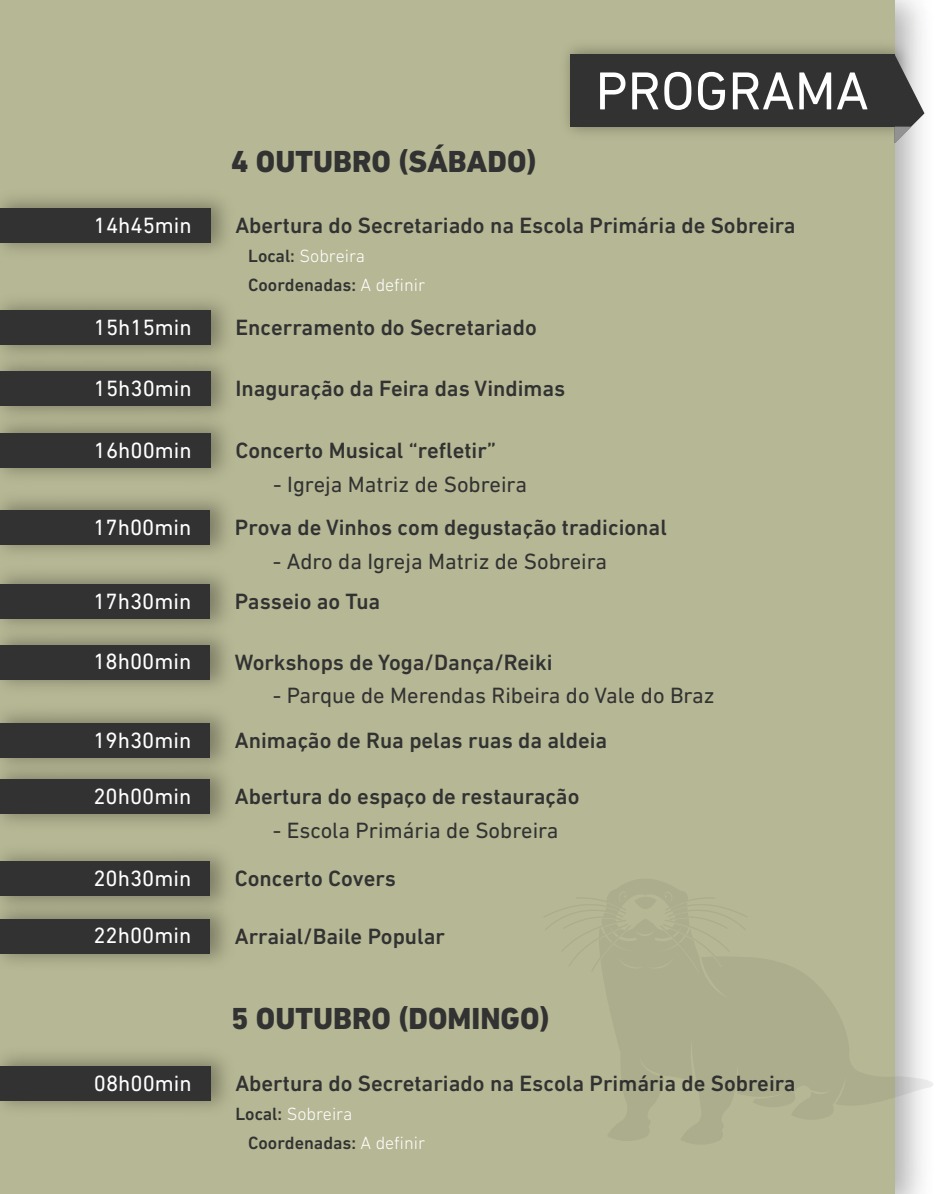
<style>
.page{position:relative;width:951px;height:1194px;background:#fff}
.page>*{position:absolute;margin:0;border:0;box-sizing:border-box;transform-origin:0 0}
.t1{font:54.23px "DIN Next LT Pro";color:#fff}
.t2{font:800 31.05px "DIN Next LT Pro";color:#323232}
.t3{font:500 22.5px "DIN Next LT Pro";color:#323232}
.t4{font:22.5px "DIN Next LT Pro";color:#323232}
.t5{font:22.5px "DIN Next LT Pro";color:#fff}
.t6{font:500 18px/29.2px "DIN Next LT Pro";color:#323232}
.s1{font-weight:300;color:#fff}
</style>
<div class="page">
<img style="left:894px;top:0;width:31px;height:1193px">
<div style="left:0;top:0;width:894px;height:1193px;background:#b6b794"></div>
<img style="left:566px;top:34px;width:355px;height:113px">
<div style="left:569px;top:54px;width:325px;height:73px;background:#323232"></div>
<svg style="left:892px;top:54px;width:32px;height:89px"></svg>
<img style="left:0;top:1055px;width:226px;height:53px">
<div style="left:0;top:1065px;width:210px;height:35px;background:#323232"></div>
<svg style="left:894px;top:878px;width:39px;height:266px"></svg>
<img style="left:0;top:197px;width:226px;height:54px">
<div style="left:0;top:208px;width:210px;height:35px;background:#323232"></div>
<img style="left:1px;top:301px;width:225px;height:46px">
<div style="left:0;top:310px;width:210px;height:35px;background:#323232"></div>
<img style="left:1px;top:347px;width:225px;height:60px">
<div style="left:0;top:371px;width:210px;height:35px;background:#323232"></div>
<img style="left:0;top:407px;width:226px;height:69px">
<div style="left:0;top:433px;width:210px;height:34px;background:#323232"></div>
<img style="left:0;top:499px;width:226px;height:53px">
<div style="left:0;top:510px;width:209px;height:34px;background:#323232"></div>
<img style="left:0;top:573px;width:226px;height:46px">
<div style="left:0;top:584px;width:209px;height:34px;background:#323232"></div>
<img style="left:0;top:619px;width:226px;height:68px">
<div style="left:0;top:644px;width:209px;height:35px;background:#323232"></div>
<img style="left:0;top:712px;width:226px;height:42px">
<div style="left:0;top:723px;width:209px;height:34px;background:#323232"></div>
<img style="left:0;top:754px;width:226px;height:69px">
<div style="left:0;top:779px;width:209px;height:35px;background:#323232"></div>
<img style="left:1px;top:852px;width:225px;height:41px">
<div style="left:0;top:861px;width:209px;height:35px;background:#323232"></div>
<img style="left:0;top:893px;width:226px;height:69px">
<div style="left:0;top:918px;width:209px;height:35px;background:#323232"></div>
<p class="t5" style="left:94px;top:216px;width:99px">14h45min</p>
<h2 class="t2" style="left:231px;top:145px;width:307px">4 OUTUBRO (SÁBADO)</h2>
<h1 class="t1" style="left:595px;top:69px;width:274px">PROGRAMA</h1>
<p class="t3" style="left:235px;top:217px;width:561px">Abertura do Secretariado na Escola Primária de Sobreira</p>
<p class="t6" style="left:248px;top:242px;width:178px">Local: <span class="s1">Sobreira<br></span>Coordenadas: <span class="s1">A definir</span></p>
<p class="t5" style="left:94px;top:318px;width:99px">15h15min</p>
<p class="t3" style="left:235px;top:319px;width:303px">Encerramento do Secretariado</p>
<p class="t5" style="left:94px;top:379px;width:99px">15h30min</p>
<p class="t3" style="left:235px;top:380px;width:331px">Inaguração da Feira das Vindimas</p>
<p class="t5" style="left:94px;top:441px;width:99px">16h00min</p>
<p class="t5" style="left:93px;top:518px;width:99px">17h00min</p>
<p class="t3" style="left:235px;top:437px;width:262px">Concerto Musical “refletir”</p>
<p class="t4" style="left:273px;top:475px;width:255px">- Igreja Matriz de Sobreira</p>
<p class="t3" style="left:235px;top:519px;width:433px">Prova de Vinhos com degustação tradicional</p>
<p class="t4" style="left:272px;top:552px;width:336px">- Adro da Igreja Matriz de Sobreira</p>
<p class="t5" style="left:93px;top:592px;width:99px">17h30min</p>
<p class="t3" style="left:235px;top:593px;width:147px">Passeio ao Tua</p>
<p class="t5" style="left:93px;top:652px;width:99px">18h00min</p>
<p class="t3" style="left:235px;top:654px;width:319px">Workshops de Yoga/Dança/Reiki</p>
<p class="t4" style="left:272px;top:686px;width:443px">- Parque de Merendas Ribeira do Vale do Braz</p>
<p class="t5" style="left:93px;top:731px;width:99px">19h30min</p>
<p class="t3" style="left:235px;top:732px;width:374px">Animação de Rua pelas ruas da aldeia</p>
<p class="t5" style="left:93px;top:787px;width:99px">20h00min</p>
<p class="t3" style="left:235px;top:788px;width:346px">Abertura do espaço de restauração</p>
<p class="t4" style="left:272px;top:821px;width:287px">- Escola Primária de Sobreira</p>
<p class="t5" style="left:93px;top:869px;width:99px">20h30min</p>
<p class="t3" style="left:235px;top:870px;width:162px">Concerto Covers</p>
<p class="t5" style="left:93px;top:926px;width:99px">22h00min</p>
<p class="t3" style="left:235px;top:927px;width:211px">Arraial/Baile Popular</p>
<p class="t5" style="left:94px;top:1073px;width:99px">08h00min</p>
<h2 class="t2" style="left:231px;top:1001px;width:320px">5 OUTUBRO (DOMINGO)</h2>
<p class="t3" style="left:235px;top:1075px;width:561px">Abertura do Secretariado na Escola Primária de Sobreira</p>
<p class="t6" style="left:248px;top:1100px;width:178px;text-indent:-13px">Local: <span class="s1">Sobreira<br></span>Coordenadas: <span class="s1">A definir</span></p>
</div>
